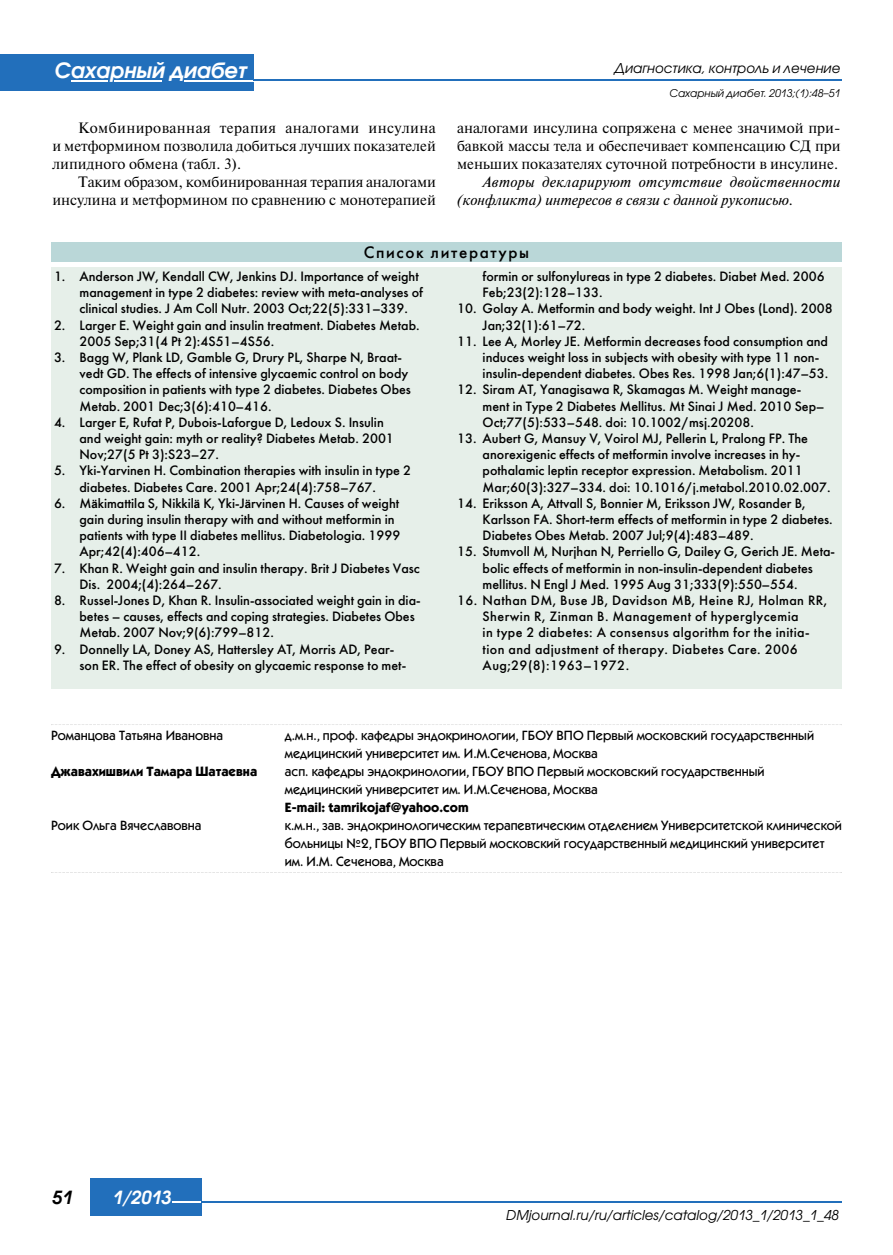
<style>
.page{position:relative;width:893px;height:1255px;background:#fff}
.page>*{position:absolute;margin:0;border:0;box-sizing:border-box;transform-origin:0 0}
.t1{font:italic 700 21px "Avant Garde Gothic C";color:#fff}
.t2{font:italic 700 18px "Avant Garde Gothic C";color:#fff}
.t3{font:italic 700 18px "Avant Garde Gothic C";color:#000}
.t4{font:16.5px "Futura Futuris C";letter-spacing:.1em;color:#000}
.t5{font:15px/18px "Newton C";letter-spacing:-.005em;color:#000;text-align:justify}
.t6{font:italic 15px/18px "Newton C";letter-spacing:.02em;color:#000}
.t7{font:13.5px/16.2px "Futura Futuris C";color:#000}
.t8{font:13.5px/18px "Kabel Medium C";color:#000}
.t9{font:13.5px/16.2px "Futura Futuris C";letter-spacing:.03em;color:#000}
.t10{font:italic 13.5px "Avant Garde Gothic C";color:#000}
.t11{font:700 13.5px "Kabel Medium C";color:#000}
.t12{font:italic 10.5px "Avant Garde Gothic C";color:#000}
.s1{font-family:"Arial";font-weight:700;font-size:11.4px}
</style>
<div class="page">
<div style="left:90px;top:1178px;width:112px;height:37px;background:#226fbb"></div>
<hr style="left:173px;top:1200px;width:29px;height:2px;background:#fff">
<hr style="left:202px;top:1200px;width:640px;height:2px;background:#226fbb">
<div style="left:0;top:54px;width:254px;height:37px;background:#226fbb"></div>
<hr style="left:114px;top:80px;width:48px;height:1px;background:#fff">
<hr style="left:185px;top:80px;width:73px;height:1px;background:#fff">
<hr style="left:72px;top:80px;width:36px;height:1px;background:#fff">
<hr style="left:254px;top:80px;width:588px;height:1px;background:#226fbb">
<div style="left:51px;top:267px;width:791px;height:421px;background:#e6efe9"></div>
<div style="left:51px;top:242px;width:791px;height:20px;background:#bad7d8"></div>
<svg style="left:51px;top:724px;width:791px;height:1px"></svg>
<svg style="left:51px;top:872px;width:791px;height:1px"></svg>
<h1 class="t1" style="left:55px;top:61px;width:194px">Сахарный диабет</h1>
<p class="t10" style="left:614px;top:62px;width:227px">Диагностика, контроль и лечение</p>
<p class="t5" style="left:53px;top:120px;width:385px;text-indent:26px">Комбинированная терапия аналогами инсулина и метформином позволила добиться лучших показателей липидного обмена (табл. 3).</p>
<p class="t5" style="left:53px;top:174px;width:385px;text-align:right">Таким образом, комбинированная терапия аналогами инсулина и метформином по сравнению с монотерапией</p>
<p class="t12" style="left:669px;top:89px;width:172px">Сахарный диабет. 2013;(1):48–51</p>
<p class="t5" style="left:457px;top:120px;width:385px">аналогами инсулина сопряжена с менее значимой при&shy;бавкой массы тела и обеспечивает компенсацию СД при меньших показателях суточной потребности в инсулине.</p>
<p class="t6" style="left:457px;top:174px;width:385px;text-indent:26px">Авторы декларируют отсутствие двойственности (конфликта) интересов в связи с данной рукописью.</p>
<p class="t4" style="left:364px;top:246px;width:167px">Список литературы</p>
<p class="t7" style="left:80px;top:269px;width:345px;text-indent:-26px">1. Anderson JW, Kendall CW, Jenkins DJ. Importance of weight management in type 2 diabetes: review with meta-analyses of clinical studies. J Am Coll Nutr. 2003 Oct;22(5):331–339.</p>
<p class="t7" style="left:80px;top:318px;width:342px;text-indent:-26px">2. Larger E. Weight gain and insulin treatment. Diabetes Metab.<br>2005 Sep;31(4 Pt 2):4S51–4S56.</p>
<p class="t7" style="left:80px;top:350px;width:333px;text-indent:-26px">3. Bagg W, Plank LD, Gamble G, Drury PL, Sharpe N, Braat&shy;vedt GD. The effects of intensive glycaemic control on body composition in patients with type 2 diabetes. Diabetes Obes Metab. 2001 Dec;3(6):410–416.</p>
<p class="t7" style="left:80px;top:415px;width:316px;text-indent:-26px">4. Larger E, Rufat P, Dubois-Laforgue D, Ledoux S. Insulin and weight gain: myth or reality? Diabetes Metab. 2001<br>Nov;27(5 Pt 3):S23–27.</p>
<p class="t7" style="left:80px;top:464px;width:333px;text-indent:-26px">5. Yki-Yarvinen H. Combination therapies with insulin in type 2 diabetes. Diabetes Care. 2001 Apr;24(4):758–767.</p>
<p class="t7" style="left:80px;top:496px;width:322px;text-indent:-26px">6. M<span class="s1">ä</span>kimattila S, Nikkil<span class="s1">ä</span> K, Yki-J<span class="s1">ä</span>rvinen H. Causes of weight gain during insulin therapy with and without metformin in patients with type II diabetes mellitus. Diabetologia. 1999<br>Apr;42(4):406–412.</p>
<p class="t7" style="left:80px;top:561px;width:342px;text-indent:-26px">7. Khan R. Weight gain and insulin therapy. Brit J Diabetes Vasc<br>Dis. 2004;(4):264–267.</p>
<p class="t7" style="left:80px;top:593px;width:343px;text-indent:-26px">8. Russel-Jones D, Khan R. Insulin-associated weight gain in dia&shy;betes – causes, effects and coping strategies. Diabetes Obes<br>Metab. 2007 Nov;9(6):799–812.</p>
<p class="t7" style="left:80px;top:642px;width:328px;text-indent:-26px">9. Donnelly LA, Doney AS, Hattersley AT, Morris AD, Pear&shy;son ER. The effect of obesity on glycaemic response to met-</p>
<p class="t7" style="left:483px;top:269px;width:343px">formin or sulfonylureas in type 2 diabetes. Diabet Med. 2006<br>Feb;23(2):128–133.</p>
<p class="t7" style="left:483px;top:302px;width:352px;text-indent:-26px">10. Golay A. Metformin and body weight. Int J Obes (Lond). 2008<br>Jan;32(1):61–72.</p>
<p class="t7" style="left:483px;top:334px;width:347px;text-indent:-26px">11. Lee A, Morley JE. Metformin decreases food consumption and induces weight loss in subjects with obesity with type 11 non&shy;insulin-dependent diabetes. Obes Res. 1998 Jan;6(1):47–53.</p>
<p class="t7" style="left:483px;top:383px;width:343px;text-indent:-26px">12. Siram AT, Yanagisawa R, Skamagas M. Weight manage&shy;ment in Type 2 Diabetes Mellitus. Mt Sinai J Med. 2010 Sep–<br>Oct;77(5):533–548. doi: 10.1002/msj.20208.</p>
<p class="t7" style="left:483px;top:431px;width:349px;text-indent:-26px">13. Aubert G, Mansuy V, Voirol MJ, Pellerin L, Pralong FP. The anorexigenic effects of metformin involve increases in hy&shy;pothalamic leptin receptor expression. Metabolism. 2011<br>Mar;60(3):327–334. doi: 10.1016/j.metabol.2010.02.007.</p>
<p class="t7" style="left:483px;top:496px;width:352px;text-indent:-26px">14. Eriksson A, Attvall S, Bonnier M, Eriksson JW, Rosander B,<br>Karlsson FA. Short-term effects of metformin in type 2 diabetes.<br>Diabetes Obes Metab. 2007 Jul;9(4):483–489.</p>
<p class="t7" style="left:483px;top:545px;width:354px;text-indent:-26px">15. Stumvoll M, Nurjhan N, Perriello G, Dailey G, Gerich JE. Meta&shy;bolic effects of metformin in non-insulin-dependent diabetes mellitus. N Engl J Med. 1995 Aug 31;333(9):550–554.</p>
<p class="t9" style="left:483px;top:593px;width:346px;text-indent:-26px">16. Nathan DM, Buse JB, Davidson MB, Heine RJ, Holman RR, Sherwin R, Zinman B. Management of hyperglycemia<br>in type 2 diabetes: A consensus algorithm for the initia&shy;tion and adjustment of therapy. Diabetes Care. 2006<br>Aug;29(8):1963–1972.</p>
<p class="t8" style="left:51px;top:728px;width:174px">Романцова Татьяна Ивановна</p>
<p class="t8" style="left:285px;top:728px;width:531px">д.м.н., проф. кафедры эндокринологии, ГБОУ ВПО Первый московский государственный медицинский университет им. И.М.Сеченова, Москва</p>
<p class="t11" style="left:51px;top:766px;width:208px">Джавахишвили Тамара Шатаевна</p>
<p class="t8" style="left:285px;top:764px;width:481px">асп. кафедры эндокринологии, ГБОУ ВПО Первый московский государственный медицинский университет им. И.М.Сеченова, Москва</p>
<p class="t11" style="left:285px;top:802px;width:185px">E-mail: tamrikojaf@yahoo.com</p>
<p class="t8" style="left:51px;top:818px;width:152px">Роик Ольга Вячеславовна</p>
<p class="t8" style="left:285px;top:818px;width:559px">к.м.н., зав. эндокринологическим терапевтическим отделением Университетской клинической больницы №2, ГБОУ ВПО Первый московский государственный медицинский университет им. И.М. Сеченова, Москва</p>
<h2 class="t3" style="left:53px;top:1189px;width:22px">51</h2>
<h2 class="t2" style="left:113px;top:1189px;width:60px">1/2013</h2>
<p class="t10" style="left:506px;top:1208px;width:334px">DMjournal.ru/ru/articles/catalog/2013_1/2013_1_48</p>
</div>
